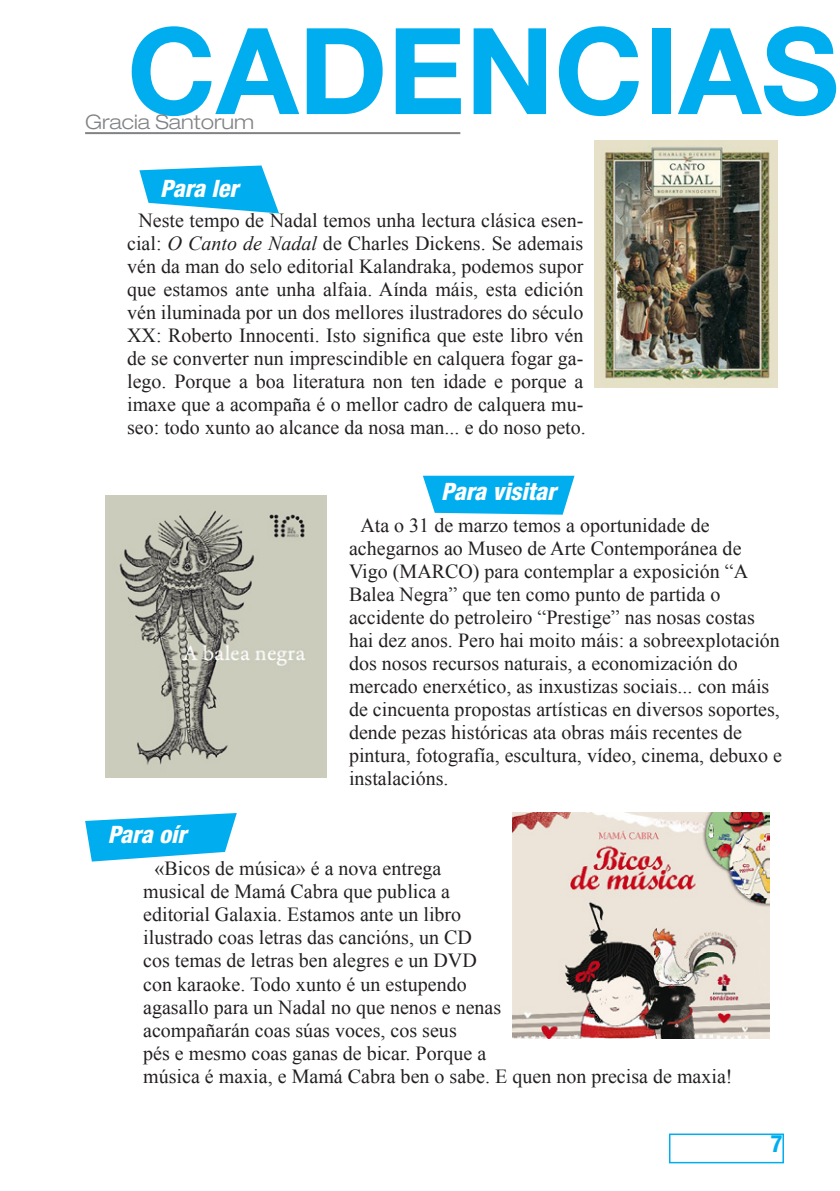
<style>
.page{position:relative;width:840px;height:1191px;background:#fff}
.page>*{position:absolute;margin:0;border:0;box-sizing:border-box;transform-origin:0 0}
.t1{font:700 120px "Helvetica Neue LT Std";color:#00aeef}
.t2{font:italic 800 condensed 24px "Helvetica Neue LT Std";color:#fff}
.t3{font:700 condensed 24px "Helvetica Neue LT Std";color:#00aeef}
.t4{font:20px/23px "Times New Roman";color:#231f20}
.t5{font:300 expanded 20px "Helvetica Neue LT Std";color:#808285}
.s1{font-style:italic}
</style>
<div class="page">
<img style="left:512px;top:813px;width:256px;height:225px">
<div style="left:668px;top:1133px;width:115px;height:30px;border:2px solid #00aeef"></div>
<svg style="left:85px;top:813px;width:152px;height:48px"></svg>
<svg style="left:423px;top:476px;width:151px;height:38px;background:#15b4f0"></svg>
<svg style="left:139px;top:165px;width:140px;height:48px"></svg>
<hr style="left:85px;top:132px;width:375px;height:2px;background:#808285">
<img style="left:594px;top:141px;width:183px;height:246px">
<img style="left:105px;top:495px;width:221px;height:282px">
<h1 class="t1" style="left:127px;top:-3px;width:713px">CADENCIAS</h1>
<p class="t5" style="left:85px;top:110px;width:170px">Gracia Santorum</p>
<p class="t2" style="left:160px;top:173px;width:79px">Para ler</p>
<p class="t4" style="left:127px;top:209px;width:460px;text-align:center">Neste tempo de Nadal temos unha lectura clásica esen&shy;cial: <span class="s1">O Canto de Nadal</span> de Charles Dickens. Se ademais vén da man do selo editorial Kalandraka, podemos supor que estamos ante unha alfaia. Aínda máis, esta edición vén iluminada por un dos mellores ilustradores do século XX: Roberto Innocenti. Isto significa que este libro vén de se converter nun imprescindible en calquera fogar ga&shy;lego. Porque a boa literatura non ten idade e porque a imaxe que a acompaña é o mellor cadro de calquera mu&shy;seo: todo xunto ao alcance da nosa man... e do noso peto.</p>
<p class="t2" style="left:441px;top:476px;width:116px">Para visitar</p>
<p class="t2" style="left:108px;top:819px;width:80px">Para oír</p>
<p class="t4" style="left:349px;top:513px;width:434px;text-indent:11px">Ata o 31 de marzo temos a oportunidade de achegarnos ao Museo de Arte Contemporánea de Vigo (MARCO) para contemplar a exposición “A Balea Negra” que ten como punto de partida o accidente do petroleiro “Prestige” nas nosas costas hai dez anos. Pero hai moito máis: a sobreexplotación dos nosos recursos naturais, a economización do mercado enerxético, as inxustizas sociais... con máis de cincuenta propostas artísticas en diversos soportes, dende pezas históricas ata obras máis recentes de pintura, fotografía, escultura, vídeo, cinema, debuxo e instalacións.</p>
<p class="t4" style="left:143px;top:857px;width:590px;text-indent:11px">«Bicos de música» é a nova entrega<br>musical de Mamá Cabra que publica a<br>editorial Galaxia. Estamos ante un libro<br>ilustrado coas letras das cancións, un CD<br>cos temas de letras ben alegres e un DVD<br>con karaoke. Todo xunto é un estupendo<br>agasallo para un Nadal no que nenos e nenas<br>acompañarán coas súas voces, cos seus<br>pés e mesmo coas ganas de bicar. Porque a<br>música é maxia, e Mamá Cabra ben o sabe. E quen non precisa de maxia!</p>
<p class="t3" style="left:770px;top:1129px;width:13px">7</p>
</div>
